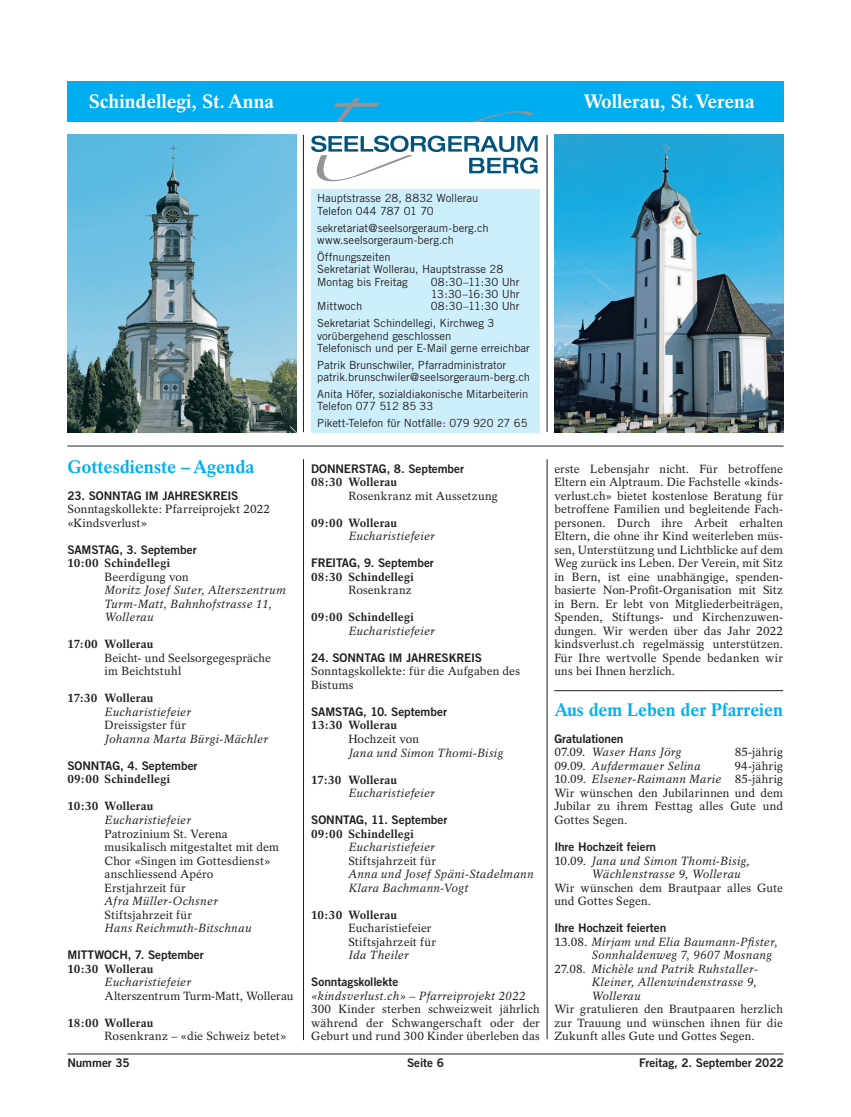
<style>
.page{position:relative;width:851px;height:1117px;background:#fff}
.page>*{position:absolute;margin:0;border:0;box-sizing:border-box;transform-origin:0 0}
.t1{font:700 19.38px "Rotation";color:#fff}
.t2{font:700 18.12px "Rotation";color:#00aeef}
.t3{font:11.88px/13.5px "Rotation";letter-spacing:.015em;color:#231f20}
.t4{font:italic 11.88px/13.5px "Rotation";letter-spacing:.02em;color:#231f20}
.t5{font:11.88px "Trade Gothic Bold Two";letter-spacing:-.005em;color:#231f20}
.t6{font:700 11.88px "Rotation";letter-spacing:.015em;color:#231f20}
.t7{font:11.25px/12.4px "Trade Gothic";letter-spacing:-.005em;color:#231f20}
.s1{font-style:normal}
.s2{font-style:italic}
</style>
<div class="page">
<hr style="left:67px;top:1053px;width:716px;height:1px;background:#231f20">
<hr style="left:554px;top:690px;width:229px;height:1px;background:#231f20">
<div style="left:311px;top:189px;width:228px;height:243px;background:#cdeffb"></div>
<hr style="left:303px;top:459px;width:1px;height:580px;background:#231f20">
<hr style="left:547px;top:459px;width:1px;height:579px;background:#231f20">
<hr style="left:547px;top:135px;width:1px;height:297px;background:#231f20">
<hr style="left:303px;top:135px;width:1px;height:297px;background:#231f20">
<div style="left:67px;top:81px;width:229px;height:40px;background:#00aeef"></div>
<div style="left:555px;top:81px;width:228px;height:40px;background:#00aeef"></div>
<img style="left:67px;top:135px;width:229px;height:297px">
<img style="left:555px;top:135px;width:228px;height:297px">
<svg style="left:311px;top:136px;width:226px;height:45px"></svg>
<div style="left:296px;top:81px;width:258px;height:40px;background:#00aeef"></div>
<svg style="left:474px;top:111px;width:60px;height:10px"></svg>
<svg style="left:334px;top:98px;width:46px;height:23px"></svg>
<hr style="left:67px;top:445px;width:716px;height:1px;background:#231f20">
<h1 class="t1" style="left:89px;top:90px;width:186px">Schindellegi, St. Anna</h1>
<h1 class="t1" style="left:583px;top:90px;width:172px">Wollerau, St. Verena</h1>
<p class="t7" style="left:317px;top:192px;width:162px">Hauptstrasse 28, 8832 Wollerau<br>Telefon 044 787 01 70</p>
<p class="t7" style="left:317px;top:221px;width:173px">sekretariat@seelsorgeraum-berg.ch www.seelsorgeraum-berg.ch</p>
<p class="t7" style="left:317px;top:250px;width:187px">Öffnungszeiten<br>Sekretariat Wollerau, Hauptstrasse 28<br>Montag bis Freitag</p>
<p class="t7" style="left:430px;top:275px;width:90px">08:30–11:30 Uhr<br>13:30–16:30 Uhr</p>
<h2 class="t2" style="left:67px;top:455px;width:189px">Gottesdienste – Agenda</h2>
<p class="t5" style="left:67px;top:488px;width:172px">23. SONNTAG IM JAHRESKREIS</p>
<p class="t3" style="left:67px;top:502px;width:204px">Sonntagskollekte: Pfarreiprojekt 2022 «Kindsverlust»</p>
<p class="t5" style="left:67px;top:542px;width:131px">SAMSTAG, 3. September</p>
<p class="t6" style="left:67px;top:556px;width:104px">10:00 Schindellegi</p>
<p class="t3" style="left:105px;top:570px;width:86px">Beerdigung von</p>
<p class="t4" style="left:105px;top:583px;width:183px">Moritz Josef Suter, Alterszentrum<br>Turm-Matt, Bahnhofstrasse 11,<br>Wollerau</p>
<p class="t6" style="left:67px;top:637px;width:87px">17:00 Wollerau</p>
<p class="t3" style="left:105px;top:651px;width:168px">Beicht- und Seelsorgegespräche im Beichtstuhl</p>
<p class="t6" style="left:67px;top:691px;width:87px">17:30 Wollerau</p>
<p class="t4" style="left:105px;top:705px;width:88px">Eucharistiefeier</p>
<p class="t3" style="left:105px;top:718px;width:83px">Dreissigster für</p>
<p class="t4" style="left:105px;top:732px;width:165px">Johanna Marta Bürgi-Mächler</p>
<p class="t5" style="left:67px;top:758px;width:132px">SONNTAG, 4. September</p>
<p class="t6" style="left:67px;top:772px;width:104px">09:00 Schindellegi</p>
<p class="t6" style="left:67px;top:799px;width:87px">10:30 Wollerau</p>
<p class="t4" style="left:105px;top:813px;width:88px">Eucharistiefeier</p>
<p class="t3" style="left:105px;top:826px;width:176px">Patrozinium St. Verena musikalisch mitgestaltet mit dem<br>Chor «Singen im Gottesdienst» anschliessend Apéro<br>Erstjahrzeit für</p>
<p class="t4" style="left:105px;top:894px;width:115px">Afra Müller-Ochsner</p>
<p class="t3" style="left:105px;top:907px;width:89px">Stiftsjahrzeit für</p>
<p class="t4" style="left:105px;top:921px;width:148px">Hans Reichmuth-Bitschnau</p>
<p class="t5" style="left:67px;top:947px;width:138px">MITTWOCH, 7. September</p>
<p class="t6" style="left:67px;top:961px;width:87px">10:30 Wollerau</p>
<p class="t4" style="left:105px;top:975px;width:88px">Eucharistiefeier</p>
<p class="t3" style="left:105px;top:988px;width:190px">Alterszentrum Turm-Matt, Wollerau</p>
<p class="t6" style="left:67px;top:1015px;width:87px">18:00 Wollerau</p>
<p class="t3" style="left:105px;top:1029px;width:183px">Rosenkranz – «die Schweiz betet»</p>
<p class="t7" style="left:317px;top:298px;width:204px;line-height:16.6px;text-indent:113px">08:30–11:30 Uhr<br>Sekretariat Schindellegi, Kirchweg 3</p>
<p class="t7" style="left:317px;top:329px;width:214px">vorübergehend geschlossen<br>Telefonisch und per E-Mail gerne erreichbar</p>
<p class="t7" style="left:317px;top:358px;width:214px">Patrik Brunschwiler, Pfarradministrator patrik.brunschwiler@seelsorgeraum-berg.ch</p>
<p class="t7" style="left:317px;top:387px;width:213px">Anita Höfer, sozialdiakonische Mitarbeiterin<br>Telefon 077 512 85 33</p>
<p class="t7" style="left:317px;top:416px;width:212px">Pikett-Telefon für Notfälle: 079 920 27 65</p>
<p class="t7" style="left:317px;top:300px;width:47px">Mittwoch</p>
<p class="t5" style="left:311px;top:461px;width:154px">DONNERSTAG, 8. September</p>
<p class="t6" style="left:311px;top:475px;width:87px">08:30 Wollerau</p>
<p class="t3" style="left:348px;top:489px;width:151px">Rosenkranz mit Aussetzung</p>
<p class="t6" style="left:311px;top:515px;width:87px">09:00 Wollerau</p>
<p class="t4" style="left:348px;top:529px;width:88px">Eucharistiefeier</p>
<p class="t5" style="left:311px;top:555px;width:124px">FREITAG, 9. September</p>
<p class="t6" style="left:311px;top:569px;width:104px">08:30 Schindellegi</p>
<p class="t3" style="left:348px;top:583px;width:65px">Rosenkranz</p>
<p class="t6" style="left:311px;top:610px;width:104px">09:00 Schindellegi</p>
<p class="t4" style="left:348px;top:624px;width:88px">Eucharistiefeier</p>
<p class="t5" style="left:311px;top:650px;width:172px">24. SONNTAG IM JAHRESKREIS</p>
<p class="t3" style="left:311px;top:664px;width:210px">Sonntagskollekte: für die Aufgaben des<br>Bistums</p>
<p class="t5" style="left:311px;top:704px;width:137px">SAMSTAG, 10. September</p>
<p class="t6" style="left:311px;top:718px;width:87px">13:30 Wollerau</p>
<p class="t3" style="left:348px;top:732px;width:72px">Hochzeit von</p>
<p class="t4" style="left:348px;top:745px;width:156px">Jana und Simon Thomi-Bisig</p>
<p class="t6" style="left:311px;top:772px;width:87px">17:30 Wollerau</p>
<p class="t4" style="left:348px;top:786px;width:88px">Eucharistiefeier</p>
<p class="t5" style="left:311px;top:812px;width:138px">SONNTAG, 11. September</p>
<p class="t6" style="left:311px;top:826px;width:104px">09:00 Schindellegi</p>
<p class="t4" style="left:348px;top:840px;width:88px">Eucharistiefeier</p>
<p class="t3" style="left:348px;top:853px;width:89px">Stiftsjahrzeit für</p>
<p class="t4" style="left:348px;top:867px;width:187px">Anna und Josef Späni-Stadelmann<br>Klara Bachmann-Vogt</p>
<p class="t6" style="left:311px;top:907px;width:87px">10:30 Wollerau</p>
<p class="t3" style="left:348px;top:921px;width:89px">Eucharistiefeier<br>Stiftsjahrzeit für</p>
<p class="t4" style="left:348px;top:948px;width:62px">Ida Theiler</p>
<p class="t5" style="left:311px;top:974px;width:89px">Sonntagskollekte</p>
<p class="t4" style="left:311px;top:988px;width:216px">«kindsverlust.ch» – Pfarreiprojekt 2022</p>
<p class="t3" style="left:311px;top:1002px;width:230px;text-align:justify">300 Kinder sterben schweizweit jährlich während der Schwangerschaft oder der Geburt und rund 300 Kinder überleben das</p>
<p class="t3" style="left:554px;top:462px;width:230px;text-align:justify">erste Lebensjahr nicht. Für betroffene Eltern ein Alptraum. Die Fachstelle «kinds&shy;verlust.ch» bietet kostenlose Beratung für betroffene Familien und begleitende Fach&shy;personen. Durch ihre Arbeit erhalten Eltern, die ohne ihr Kind weiterleben müs&shy;sen, Unterstützung und Lichtblicke auf dem Weg zurück ins Leben. Der Verein, mit Sitz in Bern, ist eine unabhängige, spenden&shy;basierte Non-Profit-Organisation mit Sitz in Bern. Er lebt von Mitgliederbeiträgen, Spenden, Stiftungs- und Kirchenzuwen&shy;dungen. Wir werden über das Jahr 2022 kindsverlust.ch regelmässig unterstützen.<br>Für Ihre wertvolle Spende bedanken wir uns bei Ihnen herzlich.</p>
<h2 class="t2" style="left:554px;top:698px;width:230px">Aus dem Leben der Pfarreien</h2>
<p class="t5" style="left:554px;top:731px;width:71px">Gratulationen</p>
<p class="t4" style="left:554px;top:745px;width:129px"><span class="s1">07.09.</span> Waser Hans Jörg</p>
<p class="t3" style="left:734px;top:745px;width:50px">85-jährig</p>
<p class="t4" style="left:554px;top:759px;width:148px"><span class="s1">09.09.</span> Aufdermauer Selina</p>
<p class="t3" style="left:554px;top:759px;width:230px;text-align:justify;text-indent:180px">94-jährig 10.09. <span class="s2">Elsener-Raimann Marie</span> 85-jährig Wir wünschen den Jubilarinnen und dem Jubilar zu ihrem Festtag alles Gute und Gottes Segen.</p>
<p class="t5" style="left:554px;top:839px;width:103px">Ihre Hochzeit feiern</p>
<p class="t4" style="left:591px;top:853px;width:160px;text-indent:-37px"><span class="s1">10.09.</span> Jana und Simon Thomi-Bisig,<br>Wächlenstrasse 9, Wollerau</p>
<p class="t3" style="left:554px;top:880px;width:230px">Wir wünschen dem Brautpaar alles Gute und Gottes Segen.</p>
<p class="t5" style="left:554px;top:920px;width:113px">Ihre Hochzeit feierten</p>
<p class="t4" style="left:554px;top:934px;width:225px"><span class="s1">13.08.</span> Mirjam und Elia Baumann-Pfister,</p>
<p class="t4" style="left:591px;top:948px;width:182px">Sonnhaldenweg 7, 9607 Mosnang</p>
<p class="t4" style="left:554px;top:961px;width:205px"><span class="s1">27.08.</span> Michèle und Patrik Ruhstaller-</p>
<p class="t4" style="left:591px;top:975px;width:167px">Kleiner, Allenwindenstrasse 9,</p>
<p class="t4" style="left:591px;top:988px;width:51px">Wollerau</p>
<p class="t3" style="left:554px;top:1002px;width:230px;text-align:justify">Wir gratulieren den Brautpaaren herzlich zur Trauung und wünschen ihnen für die Zukunft alles Gute und Gottes Segen.</p>
<p class="t5" style="left:67px;top:1055px;width:64px">Nummer 35</p>
<p class="t5" style="left:407px;top:1055px;width:38px">Seite 6</p>
<p class="t5" style="left:639px;top:1055px;width:146px">Freitag, 2. September 2022</p>
</div>
